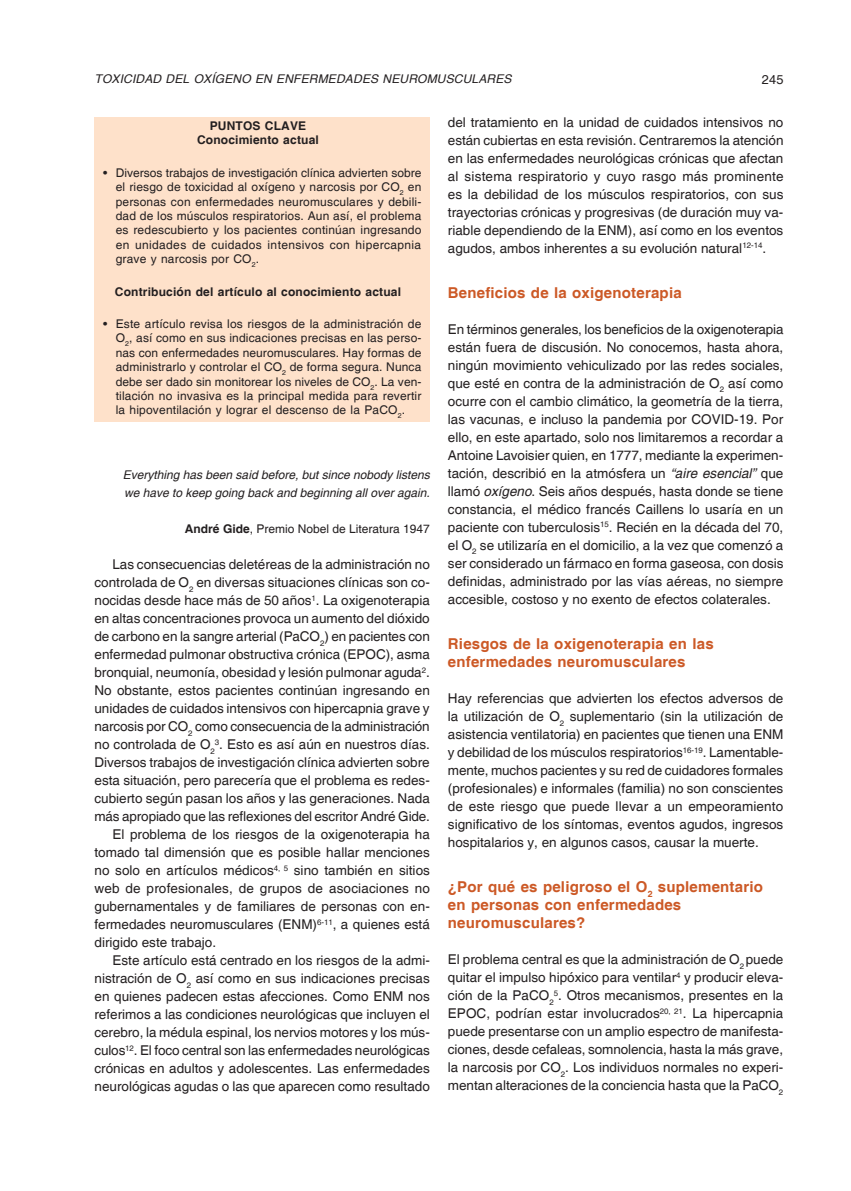
<style>
.page{position:relative;width:851px;height:1191px;background:#fff}
.page>*{position:absolute;margin:0;border:0;box-sizing:border-box;transform-origin:0 0}
.subtit{font:700 15px/18px "Helvetica";letter-spacing:.015em;color:#cc5926}
.texto{font:13.5px/18px "Helvetica";color:#231f20;text-align:justify}
.texto1{font:13.5px/18px "Helvetica";color:#231f20;text-align:justify}
.t1{font:12.75px "Helvetica";color:#231f20}
.punteo_2{font:12px/14.4px "Helvetica";letter-spacing:.015em;color:#231f20;text-align:justify}
.texto-2{font:italic 12px/18px "Helvetica";color:#231f20}
.sub2{font:700 12px "Helvetica";letter-spacing:.015em;color:#231f20}
.texto-3{font:12px "Helvetica";color:#231f20}
.s1{font-weight:700}
.s2{font-style:italic}
</style>
<div class="page">
<div style="left:94px;top:117px;width:336px;height:304px;background:#fee1ca"></div>
<p class="texto-2" style="left:94px;top:70px;width:418px">TOXICIDAD DEL OXÍGENO EN ENFERMEDADES NEUROMUSCULARES</p>
<p class="t1" style="left:761px;top:72px;width:23px">245</p>
<p class="sub2" style="left:210px;top:118px;width:98px">PUNTOS CLAVE</p>
<p class="sub2" style="left:197px;top:133px;width:123px">Conocimiento actual</p>
<p class="punteo_2" style="left:116px;top:166px;width:307px;text-indent:-13px">• Diversos trabajos de investigación clínica advierten sobre el riesgo de toxicidad al oxígeno y narcosis por CO<sub>2</sub> en personas con enfermedades neuromusculares y debili&shy;dad de los músculos respiratorios. Aun así, el problema es redescubierto y los pacientes continúan ingresando en unidades de cuidados intensivos con hipercapnia grave y narcosis por CO<sub>2</sub>.</p>
<p class="sub2" style="left:115px;top:284px;width:287px">Contribución del artículo al conocimiento actual</p>
<p class="punteo_2" style="left:116px;top:317px;width:307px;text-indent:-13px">• Este artículo revisa los riesgos de la administración de O<sub>2</sub>, así como en sus indicaciones precisas en las perso&shy;nas con enfermedades neuromusculares. Hay formas de administrarlo y controlar el CO<sub>2</sub> de forma segura. Nunca debe ser dado sin monitorear los niveles de CO<sub>2</sub>. La ven&shy;tilación no invasiva es la principal medida para revertir la hipoventilación y lograr el descenso de la PaCO<sub>2</sub>.</p>
<p class="texto-2" style="left:123px;top:466px;width:308px">Everything has been said before, but since nobody listens we have to keep going back and beginning all over again.</p>
<p class="texto-3" style="left:185px;top:522px;width:246px"><span class="s1">André Gide</span>, Premio Nobel de Literatura 1947</p>
<p class="texto" style="left:94px;top:556px;width:337px;text-indent:18px">Las consecuencias deletéreas de la administración no controlada de O<sub>2</sub> en diversas situaciones clínicas son co&shy;nocidas desde hace más de 50 años<sup>1</sup>. La oxigenoterapia en altas concentraciones provoca un aumento del dióxido de carbono en la sangre arterial (PaCO<sub>2</sub>) en pacientes con enfermedad pulmonar obstructiva crónica (EPOC), asma bronquial, neumonía, obesidad y lesión pulmonar aguda<sup>2</sup>.<br>No obstante, estos pacientes continúan ingresando en unidades de cuidados intensivos con hipercapnia grave y narcosis por CO<sub>2</sub> como consecuencia de la administración no controlada de O<sub>2</sub><sup>3</sup>. Esto es así aún en nuestros días.<br>Diversos trabajos de investigación clínica advierten sobre esta situación, pero parecería que el problema es redes&shy;cubierto según pasan los años y las generaciones. Nada más apropiado que las reflexiones del escritor André Gide.</p>
<p class="texto" style="left:94px;top:826px;width:337px;text-indent:18px">El problema de los riesgos de la oxigenoterapia ha tomado tal dimensión que es posible hallar menciones no solo en artículos médicos<sup>4,</sup> <sup>5</sup> sino también en sitios web de profesionales, de grupos de asociaciones no gubernamentales y de familiares de personas con en&shy;fermedades neuromusculares (ENM)<sup>6-11</sup>, a quienes está dirigido este trabajo.</p>
<p class="texto" style="left:94px;top:952px;width:337px;text-indent:18px">Este artículo está centrado en los riesgos de la admi&shy;nistración de O<sub>2</sub> así como en sus indicaciones precisas en quienes padecen estas afecciones. Como ENM nos referimos a las condiciones neurológicas que incluyen el cerebro, la médula espinal, los nervios motores y los mús&shy;culos<sup>12</sup>. El foco central son las enfermedades neurológicas crónicas en adultos y adolescentes. Las enfermedades neurológicas agudas o las que aparecen como resultado</p>
<p class="texto" style="left:448px;top:114px;width:337px">del tratamiento en la unidad de cuidados intensivos no están cubiertas en esta revisión. Centraremos la atención en las enfermedades neurológicas crónicas que afectan al sistema respiratorio y cuyo rasgo más prominente es la debilidad de los músculos respiratorios, con sus trayectorias crónicas y progresivas (de duración muy va&shy;riable dependiendo de la ENM), así como en los eventos agudos, ambos inherentes a su evolución natural<sup>12-14</sup>.</p>
<p class="subtit" style="left:448px;top:284px;width:235px">Beneficios de la oxigenoterapia</p>
<p class="texto1" style="left:448px;top:321px;width:337px">En términos generales, los beneficios de la oxigenoterapia están fuera de discusión. No conocemos, hasta ahora, ningún movimiento vehiculizado por las redes sociales, que esté en contra de la administración de O<sub>2</sub> así como ocurre con el cambio climático, la geometría de la tierra, las vacunas, e incluso la pandemia por COVID-19. Por ello, en este apartado, solo nos limitaremos a recordar a Antoine Lavoisier quien, en 1777, mediante la experimen&shy;tación, describió en la atmósfera un <span class="s2">“aire esencial”</span> que llamó <span class="s2">oxígeno</span>. Seis años después, hasta donde se tiene constancia, el médico francés Caillens lo usaría en un paciente con tuberculosis<sup>15</sup>. Recién en la década del 70, el O<sub>2</sub> se utilizaría en el domicilio, a la vez que comenzó a ser considerado un fármaco en forma gaseosa, con dosis definidas, administrado por las vías aéreas, no siempre accesible, costoso y no exento de efectos colaterales.</p>
<p class="subtit" style="left:448px;top:635px;width:267px">Riesgos de la oxigenoterapia en las enfermedades neuromusculares</p>
<p class="texto1" style="left:448px;top:690px;width:337px">Hay referencias que advierten los efectos adversos de la utilización de O<sub>2</sub> suplementario (sin la utilización de asistencia ventilatoria) en pacientes que tienen una ENM y debilidad de los músculos respiratorios<sup>16-19</sup>. Lamentable&shy;mente, muchos pacientes y su red de cuidadores formales (profesionales) e informales (familia) no son conscientes de este riesgo que puede llevar a un empeoramiento significativo de los síntomas, eventos agudos, ingresos hospitalarios y, en algunos casos, causar la muerte.</p>
<p class="subtit" style="left:448px;top:878px;width:316px">¿Por qué es peligroso el O<sub>2</sub> suplementario en personas con enfermedades neuromusculares?</p>
<p class="texto1" style="left:448px;top:951px;width:337px">El problema central es que la administración de O<sub>2</sub> puede quitar el impulso hipóxico para ventilar<sup>4</sup> y producir eleva&shy;ción de la PaCO<sub>2</sub><sup>5</sup>. Otros mecanismos, presentes en la EPOC, podrían estar involucrados<sup>20,</sup> <sup>21</sup>. La hipercapnia puede presentarse con un amplio espectro de manifesta&shy;ciones, desde cefaleas, somnolencia, hasta la más grave, la narcosis por CO<sub>2</sub>. Los individuos normales no experi&shy;mentan alteraciones de la conciencia hasta que la PaCO<sub>2</sub></p>
</div>
